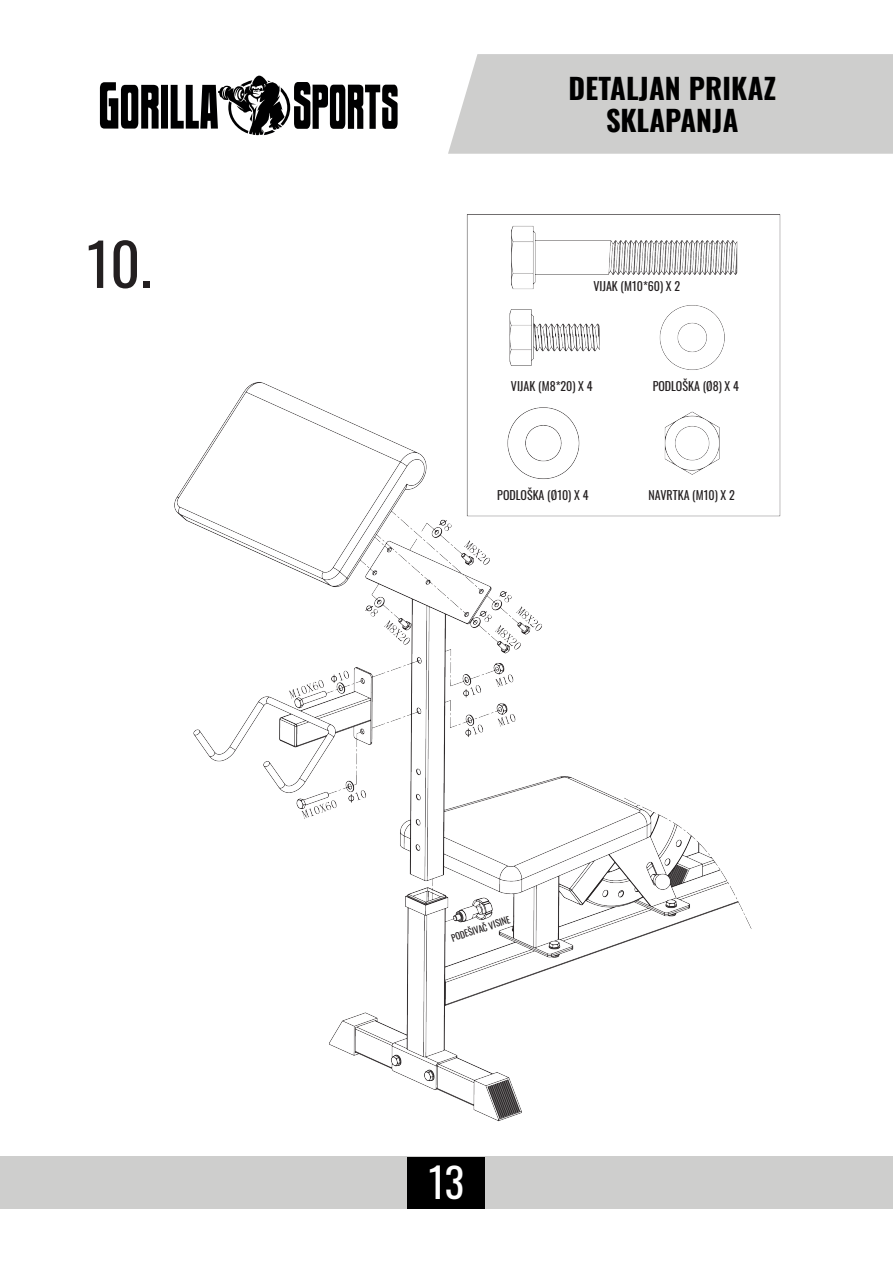
<style>
.page{position:relative;width:893px;height:1263px;background:#fff}
.page>*{position:absolute;margin:0;border:0;box-sizing:border-box;transform-origin:0 0}
.t1{font:58.5px "Oswald";color:#231f20}
.t2{font:40.5px "Oswald";color:#fff}
.t3{font:700 28.5px "Oswald";letter-spacing:.01em;color:#000}
.t4{font:12px "Oswald";color:#231f20}
.t5{font:9px "Oswald";color:#231f20}
</style>
<div class="page">
<img style="left:174px;top:214px;width:607px;height:908px">
<div style="left:448px;top:54px;width:445px;height:100px;background:#cececd"></div>
<div style="left:0;top:1156px;width:892px;height:53px;background:#cececd"></div>
<div style="left:408px;top:1157px;width:77px;height:51px;background:#000"></div>
<svg style="left:100px;top:76px;width:298px;height:59px"></svg>
<p class="t1" style="left:87px;top:212px;width:66px">10.</p>
<p class="t3" style="left:568px;top:63px;width:209px">DETALJAN PRIKAZ</p>
<p class="t3" style="left:606px;top:95px;width:134px">SKLAPANJA</p>
<p class="t4" style="left:593px;top:275px;width:88px">VIJAK (M10*60) X 2</p>
<p class="t4" style="left:511px;top:375px;width:83px">VIJAK (M8*20) X 4</p>
<p class="t4" style="left:653px;top:375px;width:88px">PODLOŠKA (Ø8) X 4</p>
<p class="t4" style="left:497px;top:484px;width:93px">PODLOŠKA (Ø10) X 4</p>
<p class="t4" style="left:649px;top:484px;width:88px">NAVRTKA (M10) X 2</p>
<p class="t5" style="left:449px;top:930px;width:63px;rotate:-18deg">PODEŠIVAČ VISINE</p>
<p class="t2" style="left:429px;top:1147px;width:37px">13</p>
</div>
